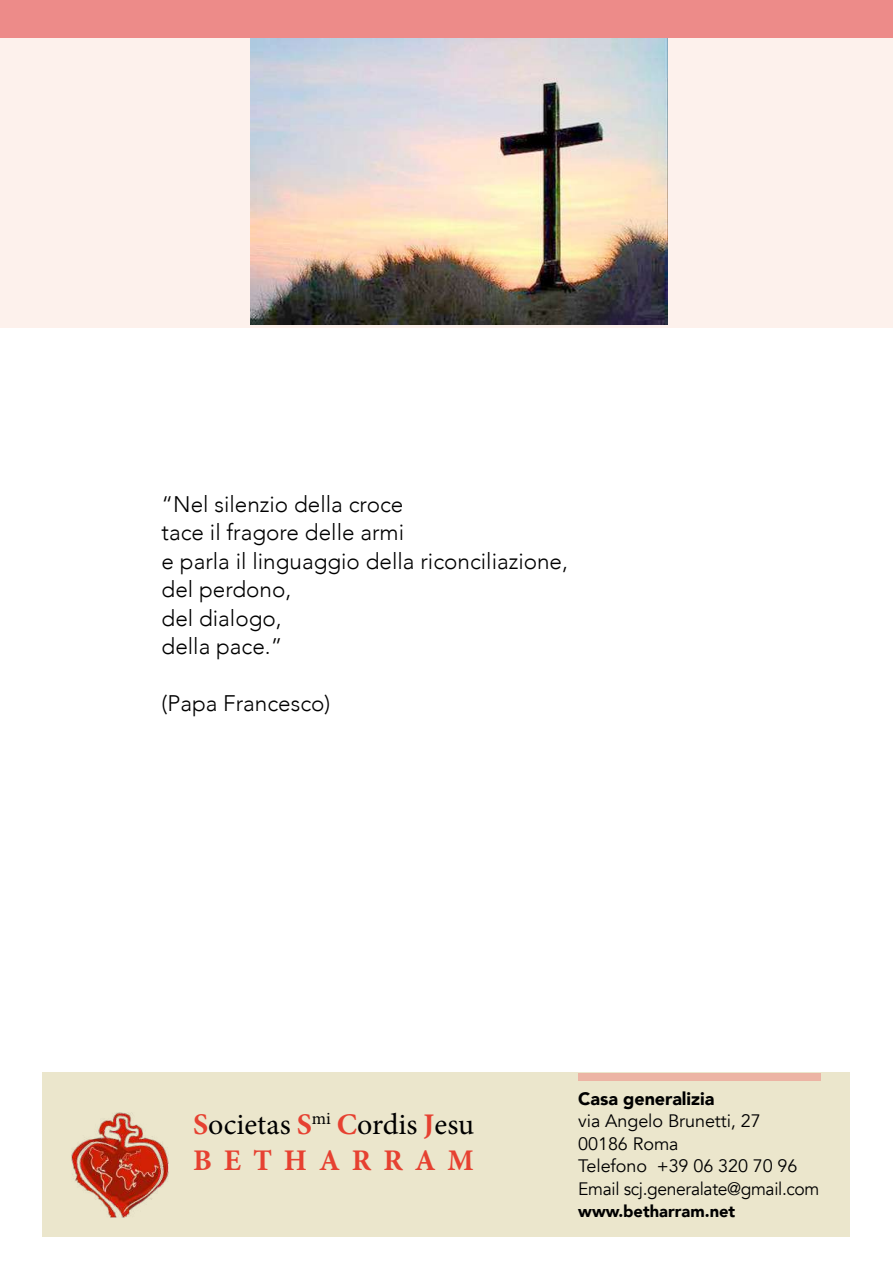
<style>
.page{position:relative;width:893px;height:1263px;background:#fff}
.page>*{position:absolute;margin:0;border:0;box-sizing:border-box;transform-origin:0 0}
.t1{font:30px/36px "Minion Pro";color:#000}
.t2{font:300 22.5px/28.5px "Avenir";color:#000}
.t3{font:18px/22.5px "Avenir";letter-spacing:-.005em;color:#000}
.t4{font:900 18px "Avenir";letter-spacing:-.005em;color:#000}
.t5{font:900 16.5px "Avenir";color:#000}
.s1{font-weight:700;color:#e64131}
</style>
<div class="page">
<div style="left:43px;top:1072px;width:807px;height:164px;background:#ebe6cc"></div>
<img style="left:71px;top:1113px;width:97px;height:104px">
<div style="left:578px;top:1073px;width:243px;height:7px;background:#ecb4a4"></div>
<div style="left:0;top:0;width:893px;height:38px;background:#ed8b89"></div>
<div style="left:0;top:38px;width:893px;height:289px;background:#fdf1ec"></div>
<img style="left:251px;top:38px;width:417px;height:287px">
<p class="t2" style="left:162px;top:490px;width:408px">“Nel silenzio della croce<br>tace il fragore delle armi<br>e parla il linguaggio della riconciliazione, del perdono,<br>del dialogo,<br>della pace.”</p>
<p class="t2" style="left:162px;top:689px;width:170px">(Papa Francesco)</p>
<h1 class="t1" style="left:193px;top:1107px;width:283px"><span class="s1">S</span>ocietas <span class="s1">S</span><sup>mi</sup> <span class="s1">C</span>ordis <span class="s1">J</span>esu<br><span class="s1">B E T H A R R A M</span></h1>
<p class="t4" style="left:578px;top:1083px;width:138px">Casa generalizia</p>
<p class="t3" style="left:578px;top:1110px;width:243px">via Angelo Brunetti, 27<br>00186 Roma<br>Telefono +39 06 320 70 96<br>Email scj.generalate@gmail.com</p>
<p class="t5" style="left:578px;top:1197px;width:158px">www.betharram.net</p>
</div>
